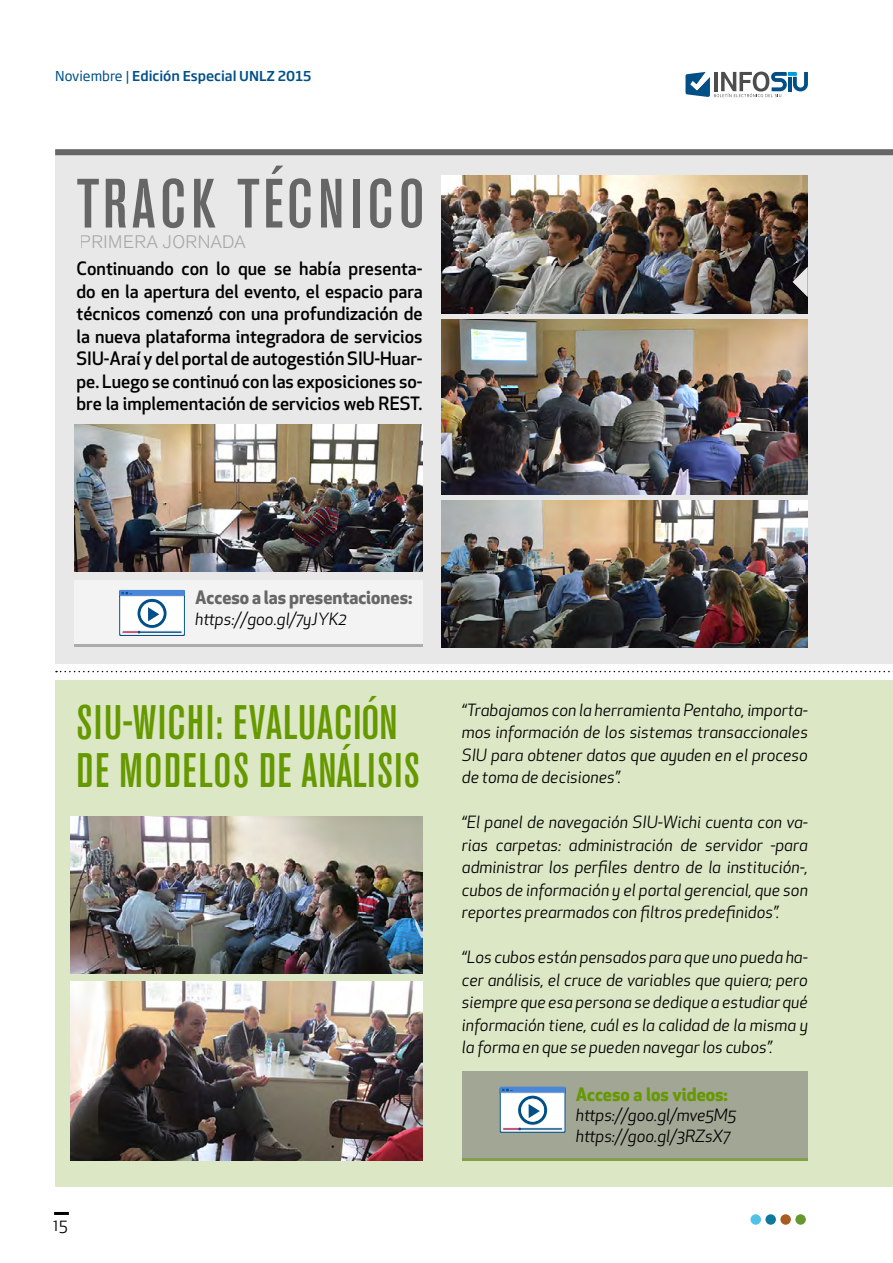
<style>
.page{position:relative;width:893px;height:1263px;background:#fff}
.page>*{position:absolute;margin:0;border:0;box-sizing:border-box;transform-origin:0 0}
.t1{font:500 condensed 69px "Akzidenz Grotesk BE";letter-spacing:.075em;color:#666}
.t2{font:500 condensed 48px/48px "Akzidenz Grotesk BE";letter-spacing:.03em;color:#690}
.t3{font:500 18px/22.5px "Apex New";color:#000;text-align:justify}
.t4{font:700 18px "Apex New";color:#666}
.t5{font:700 18px "Apex New";color:#690}
.t6{font:18px "Akzidenz Grotesk BE Light Os F";letter-spacing:.02em;color:#666}
.t7{font:italic 16.5px/22.5px "Apex New";color:#000;text-align:justify}
.t8{font:16.5px "Apex New";color:#000}
.t9{font:500 13.5px "Soho Gothic Pro";color:#005088}
.s1{font-weight:400}
</style>
<div class="page">
<div style="left:55px;top:149px;width:838px;height:514px;background:#e8e8e8"></div>
<div style="left:55px;top:680px;width:838px;height:507px;background:#dce7c5"></div>
<svg style="left:685px;top:71px;width:123px;height:27px"></svg>
<hr style="left:54px;top:1212px;width:15px;height:3px;background:#000">
<div style="left:750px;top:1214px;width:11px;height:11px;background:#4fc2e9;border-radius:50%"></div>
<div style="left:765px;top:1214px;width:11px;height:11px;background:#0f789b;border-radius:50%"></div>
<div style="left:780px;top:1214px;width:11px;height:11px;background:#a85c20;border-radius:50%"></div>
<div style="left:795px;top:1214px;width:11px;height:11px;background:#66982f;border-radius:50%"></div>
<div style="left:55px;top:149px;width:838px;height:6px;background:#666"></div>
<svg style="left:56px;top:671px;width:837px;height:1px"></svg>
<div style="left:74px;top:580px;width:349px;height:67px;background:#f3f3f3"></div>
<hr style="left:74px;top:644px;width:349px;height:3px;background:#666">
<div style="left:119px;top:590px;width:66px;height:46px;background:#004f87"></div>
<div style="left:120px;top:590px;width:64px;height:45px;background:#f3f3f3"></div>
<svg style="left:119px;top:590px;width:66px;height:43px"></svg>
<div style="left:462px;top:1071px;width:346px;height:90px;background:#a1a695"></div>
<hr style="left:462px;top:1158px;width:346px;height:3px;background:#690">
<div style="left:500px;top:1087px;width:65px;height:46px;background:#23628a"></div>
<div style="left:501px;top:1087px;width:63px;height:45px;background:#b6ccdb"></div>
<hr style="left:501px;top:1127px;width:63px;height:4px;background:#f3f3f3;border-radius:2px">
<svg style="left:500px;top:1087px;width:65px;height:43px;background:#bdd0e4"></svg>
<img style="left:74px;top:425px;width:349px;height:147px">
<img style="left:441px;top:176px;width:367px;height:138px">
<img style="left:441px;top:320px;width:367px;height:175px">
<img style="left:441px;top:500px;width:367px;height:147px">
<svg style="left:793px;top:267px;width:15px;height:30px"></svg>
<img style="left:71px;top:816px;width:352px;height:158px">
<img style="left:71px;top:981px;width:352px;height:180px">
<p class="t9" style="left:55px;top:66px;width:258px"><span class="s1">Noviembre |</span> Edición Especial UNLZ 2015</p>
<h1 class="t1" style="left:77px;top:166px;width:350px">TRACK TÉCNICO</h1>
<p class="t6" style="left:80px;top:232px;width:167px">PRIMERA JORNADA</p>
<p class="t3" style="left:77px;top:257px;width:348px">Continuando con lo que se había presenta&shy;do en la apertura del evento, el espacio para técnicos comenzó con una profundización de la nueva plataforma integradora de servicios SIU-Araí y del portal de autogestión SIU-Huar&shy;pe. Luego se continuó con las exposiciones so&shy;bre la implementación de servicios web REST.</p>
<p class="t4" style="left:195px;top:585px;width:219px">Acceso a las presentaciones:</p>
<p class="t7" style="left:195px;top:607px;width:153px">https://goo.gl/7yJYK2</p>
<h2 class="t2" style="left:77px;top:700px;width:345px">SIU-WICHI: EVALUACIÓN<br>DE MODELOS DE ANÁLISIS</h2>
<p class="t8" style="left:53px;top:1214px;width:16px">15</p>
<p class="t7" style="left:462px;top:699px;width:348px">“Trabajamos con la herramienta Pentaho, importa&shy;mos información de los sistemas transaccionales SIU para obtener datos que ayuden en el proceso de toma de decisiones”.</p>
<p class="t7" style="left:462px;top:811px;width:348px">“El panel de navegación SIU-Wichi cuenta con va&shy;rias carpetas: administración de servidor -para administrar los perfiles dentro de la institución-, cubos de información y el portal gerencial, que son reportes prearmados con filtros predefinidos”.</p>
<p class="t7" style="left:462px;top:946px;width:348px">“Los cubos están pensados para que uno pueda ha&shy;cer análisis, el cruce de variables que quiera; pero siempre que esa persona se dedique a estudiar qué información tiene, cuál es la calidad de la misma y la forma en que se pueden navegar los cubos”.</p>
<p class="t5" style="left:576px;top:1081px;width:154px">Acceso a los videos:</p>
<p class="t7" style="left:576px;top:1105px;width:162px;line-height:20.4px">https://goo.gl/mve5M5 https://goo.gl/3RZsX7</p>
</div>
